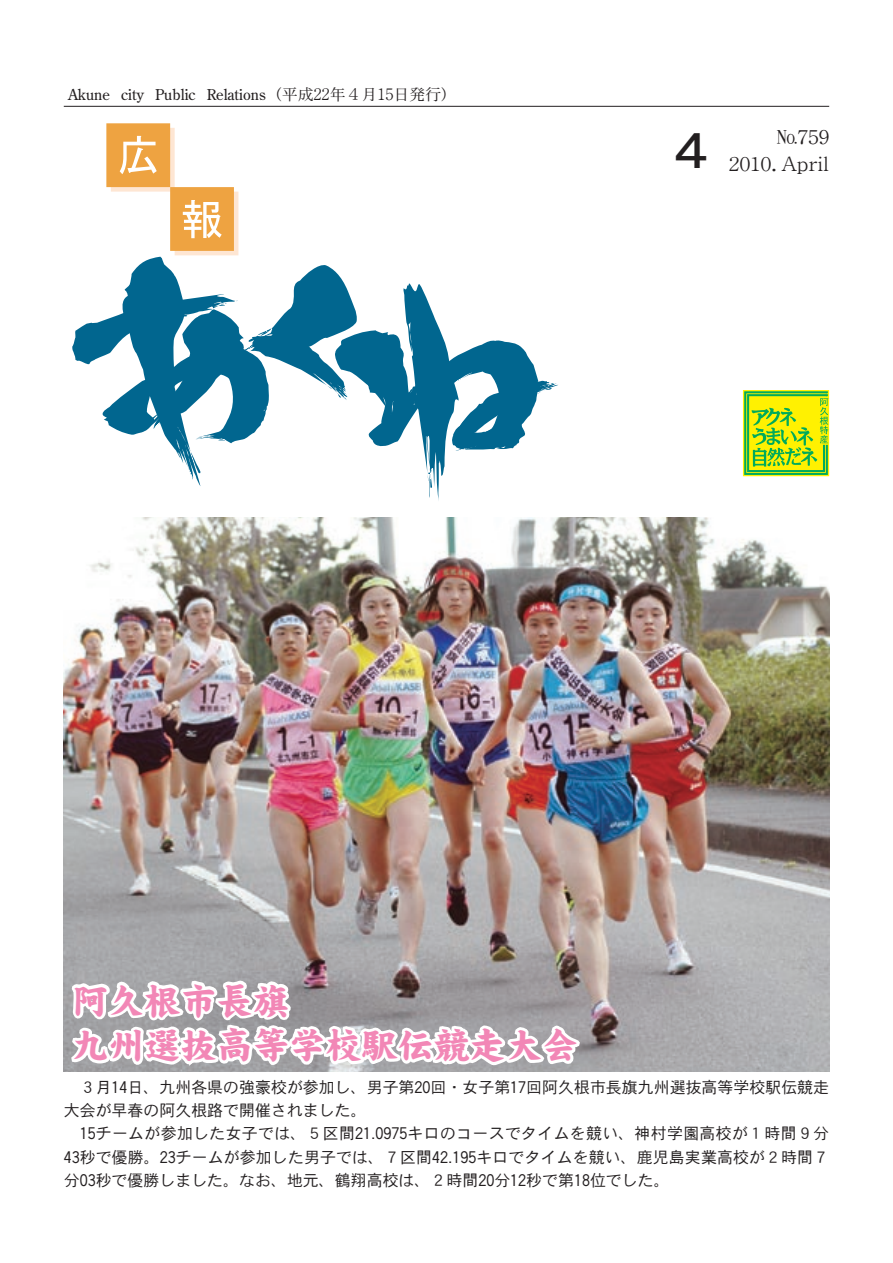
<style>
.page{position:relative;width:893px;height:1263px;background:#fff}
.page>*{position:absolute;margin:0;border:0;box-sizing:border-box;transform-origin:0 0}
.t1{font:44.7px "Rodin Pro DB";color:#231f20;scale:1.1 1}
.t2{font:36.15px/44.7px "DF Kai Sho Std W14";color:#f287b6}
.t3{font:19.2px "Rm Alpha";color:#231f20;scale:1.1 1}
.t4{font:19.2px "Ryumin Num";color:#231f20;scale:1.1 1}
.t5{font:15.9px/23.4px "DFHS Gothic Std W3";color:#231f20}
.t6{font:15.9px "DFHS Mincho Std W3";color:#231f20}
.t7{font:14.85px "Century Old Style Std";color:#231f20}
.s1{font-family:"Century Old Style Std";font-size:14.85px}
.s2{font-family:"Ryumin Num"}
.s3{font-family:"DFHS Mincho Std W3"}
.s4{font-family:"Gothic Num"}
.s5{font-family:"Helvetica"}
</style>
<div class="page">
<hr style="left:64px;top:106px;width:765px;height:1px;background:#231f20">
<div style="left:111px;top:128px;width:64px;height:64px;background:linear-gradient(to right,#fee6d3,#fee6d3)"></div>
<div style="left:175px;top:192px;width:63px;height:63px;background:#fee6d3"></div>
<div style="left:106px;top:123px;width:64px;height:64px;background:#eea341"></div>
<svg style="left:120px;top:136px;width:37px;height:38px"></svg>
<div style="left:170px;top:187px;width:64px;height:64px;background:#eea341"></div>
<svg style="left:183px;top:200px;width:39px;height:38px"></svg>
<svg style="left:72px;top:257px;width:486px;height:244px"></svg>
<div style="left:743px;top:390px;width:86px;height:86px;background:#0cae56"></div>
<svg style="left:743px;top:390px;width:86px;height:84px"></svg>
<img style="left:64px;top:518px;width:765px;height:554px">
<svg style="left:68px;top:892px;width:515px;height:180px"></svg>
<p class="t7" style="left:68px;top:85px;width:43px">Akune</p>
<p class="t7" style="left:121px;top:85px;width:25px">city</p>
<p class="t7" style="left:155px;top:85px;width:42px">Public</p>
<p class="t6" style="left:207px;top:86px;width:252px"><span class="s1">Relations</span>（平成<span class="s2">22</span>年４月<span class="s2">15</span>日発行(</p>
<h1 class="t1" style="left:674px;top:121px;width:32px">4</h1>
<p class="t4" style="left:777px;top:125px;width:49px"><span class="s3">No</span>759</p>
<p class="t3" style="left:729px;top:152px;width:92px"><span class="s2">2010</span>. April</p>
<h2 class="t2" style="left:72px;top:977px;width:507px">阿久根市長旗<br>九州選抜高等学校駅伝競走大会</h2>
<p class="t5" style="left:64px;top:1075px;width:767px;text-indent:16px">３月<span class="s4">14</span>日、九州各県の強豪校が参加し、男子第<span class="s4">20</span>回・女子第<span class="s4">17</span>回阿久根市長旗九州選抜高等学校駅伝競走大会が早春の阿久根路で開催されました。</p>
<p class="t5" style="left:64px;top:1122px;width:767px;text-align:justify;text-indent:16px"><span class="s4">15</span>チームが参加した女子では、５区間<span class="s4">21</span><span class="s5">.</span><span class="s4">0975</span>キロのコースでタイムを競い、神村学園高校が１時間９分<span class="s4">43</span>秒で優勝。<span class="s4">23</span>チームが参加した男子では、７区間<span class="s4">42</span><span class="s5">.</span><span class="s4">195</span>キロでタイムを競い、鹿児島実業高校が２時間７分<span class="s4">03</span>秒で優勝しました。なお、地元、鶴翔高校は、２時間<span class="s4">20</span>分<span class="s4">12</span>秒で第<span class="s4">18</span>位でした。</p>
</div>
